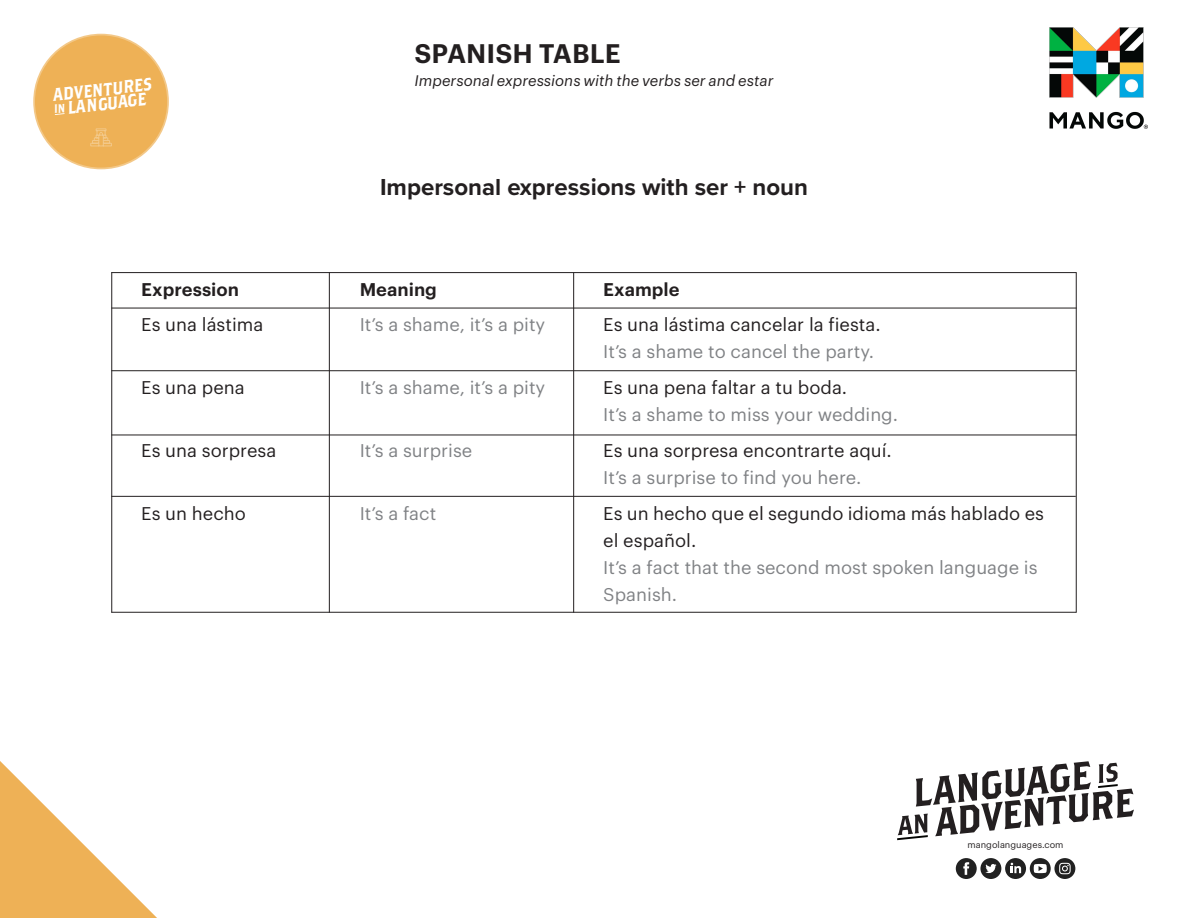
<style>
.page{position:relative;width:1188px;height:918px;background:#fff}
.page>*{position:absolute;margin:0;border:0;box-sizing:border-box;transform-origin:0 0}
.t1{font:600 26.25px "Graphik LCG";color:#231f20}
.t2{font:700 24px "Proxima Nova";color:#231f20}
.t3{font:18px/27px "Graphik LCG";color:#808285}
.t4{font:18px/27px "Graphik LCG";color:#231f20}
.t5{font:600 18px "Graphik LCG";color:#231f20}
.t6{font:17.85px/14.4px "Brothers OT";color:#fff;scale:.91 1}
.t7{font:italic 15px "Graphik LCG";color:#231f20}
.t8{font:9px "Graphik LCG";color:#231f20}
.s1{font-size:12px}
.s2{color:#808285}
.s3{color:#231f20}
</style>
<div class="page">
<div style="left:33px;top:34px;width:136px;height:135px;background:#eeb156;border-radius:50%"></div>
<svg style="left:55px;top:113px;width:10px;height:2px"></svg>
<div style="left:32px;top:32px;width:139px;height:139px;border:3px solid #fff;border-radius:50%"></div>
<svg style="left:90px;top:128px;width:22px;height:19px"></svg>
<hr style="left:111px;top:308px;width:966px;height:1px;background:#231f20">
<hr style="left:111px;top:612px;width:965px;height:1px;background:#231f20">
<hr style="left:111px;top:496px;width:965px;height:1px;background:#231f20">
<hr style="left:111px;top:272px;width:966px;height:1px;background:#231f20">
<hr style="left:111px;top:435px;width:966px;height:1px;background:#231f20">
<hr style="left:111px;top:370px;width:965px;height:1px;background:#231f20">
<hr style="left:329px;top:272px;width:1px;height:341px;background:#231f20">
<hr style="left:111px;top:272px;width:1px;height:341px;background:#231f20">
<hr style="left:573px;top:273px;width:1px;height:340px;background:#231f20">
<hr style="left:1076px;top:273px;width:1px;height:340px;background:#231f20">
<svg style="left:0;top:761px;width:157px;height:157px"></svg>
<svg style="left:897px;top:761px;width:237px;height:79px"></svg>
<div style="left:1030px;top:858px;width:21px;height:21px;background:#212121;border-radius:10px"></div>
<svg style="left:1034px;top:864px;width:13px;height:9px"></svg>
<div style="left:980px;top:858px;width:21px;height:21px;background:#212121;border-radius:10px"></div>
<svg style="left:985px;top:864px;width:11px;height:9px"></svg>
<svg style="left:1005px;top:858px;width:21px;height:21px"></svg>
<svg style="left:1011px;top:863px;width:10px;height:10px"></svg>
<div style="left:956px;top:858px;width:21px;height:21px;background:#212121;border-radius:10px"></div>
<svg style="left:963px;top:862px;width:6px;height:13px"></svg>
<div style="left:1054px;top:858px;width:21px;height:21px;background:#212121;border-radius:10px"></div>
<svg style="left:1059px;top:863px;width:12px;height:11px"></svg>
<img style="left:1049px;top:27px;width:98px;height:102px">
<p class="t6" style="left:52px;top:88px;width:111px;rotate:-6deg">ADVENTURES<br><span class="s1">IN</span> LANGUAGE</p>
<h1 class="t1" style="left:414px;top:34px;width:208px">SPANISH TABLE</h1>
<p class="t7" style="left:414px;top:69px;width:361px">Impersonal expressions with the verbs ser and estar</p>
<p class="t2" style="left:380px;top:169px;width:429px">Impersonal expressions with ser + noun</p>
<p class="t5" style="left:141px;top:276px;width:99px">Expression</p>
<p class="t5" style="left:360px;top:276px;width:79px">Meaning</p>
<p class="t5" style="left:603px;top:276px;width:78px">Example</p>
<p class="t4" style="left:141px;top:310px;width:124px">Es una lástima</p>
<p class="t3" style="left:360px;top:310px;width:187px">It’s a shame, it’s a pity</p>
<p class="t4" style="left:603px;top:310px;width:279px">Es una lástima cancelar la fiesta.<br><span class="s2">It’s a shame to cancel the party.</span></p>
<p class="t4" style="left:141px;top:373px;width:105px">Es una pena</p>
<p class="t3" style="left:360px;top:373px;width:187px">It’s a shame, it’s a pity</p>
<p class="t3" style="left:603px;top:373px;width:296px"><span class="s3">Es una pena faltar a tu boda.<br></span>It’s a shame to miss your wedding.</p>
<p class="t4" style="left:141px;top:436px;width:137px">Es una sorpresa</p>
<p class="t3" style="left:360px;top:436px;width:114px">It’s a surprise</p>
<p class="t4" style="left:603px;top:436px;width:290px">Es una sorpresa encontrarte aquí.<br><span class="s2">It’s a surprise to find you here.</span></p>
<p class="t4" style="left:141px;top:499px;width:106px">Es un hecho</p>
<p class="t3" style="left:360px;top:499px;width:78px">It’s a fact</p>
<p class="t3" style="left:603px;top:499px;width:442px"><span class="s3">Es un hecho que el segundo idioma más hablado es el español.<br></span>It’s a fact that the second most spoken language is<br>Spanish.</p>
<p class="t8" style="left:968px;top:838px;width:98px">mangolanguages.com</p>
</div>
